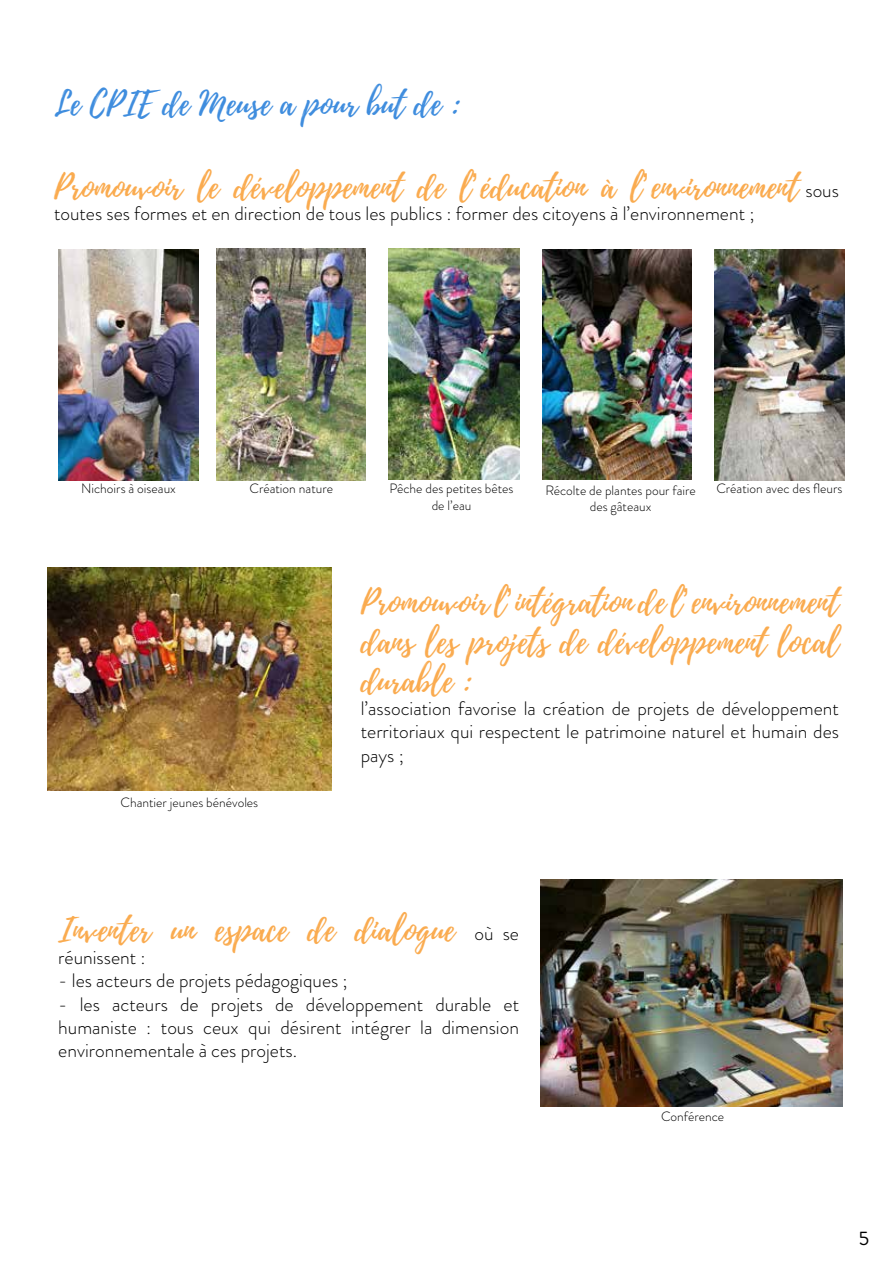
<style>
.page{position:relative;width:893px;height:1263px;background:#fff}
.page>*{position:absolute;margin:0;border:0;box-sizing:border-box;transform-origin:0 0}
.t1{font:33px/39.6px "Playlist Script";color:#faab4f;text-align:justify}
.t2{font:33px "Playlist Script";color:#3f8dde}
.t3{font:300 19.5px/23.4px "Brandon Grotesque";color:#000;text-align:justify}
.t4{font:19.5px "Brandon Grotesque";color:#000}
.t5{font:300 13.5px/16.2px "Brandon Grotesque";color:#000;text-align:center}
.s1{font-family:"Brandon Grotesque";font-weight:300;font-size:19.5px;color:#000}
</style>
<div class="page">
<img style="left:389px;top:249px;width:130px;height:230px">
<img style="left:217px;top:249px;width:149px;height:231px">
<img style="left:542px;top:250px;width:149px;height:229px">
<img style="left:714px;top:250px;width:130px;height:231px">
<img style="left:58px;top:250px;width:141px;height:231px">
<img style="left:47px;top:567px;width:285px;height:224px">
<img style="left:540px;top:879px;width:302px;height:227px">
<h1 class="t2" style="left:54px;top:80px;width:408px">Le CPIE de Meuse a pour but de :</h1>
<h1 class="t1" style="left:54px;top:168px;width:786px">Promouvoir le développement de l’éducation à l’environnement <span class="s1">sous</span></h1>
<p class="t3" style="left:54px;top:202px;width:702px">toutes ses formes et en direction de tous les publics : former des citoyens à l’environnement ;</p>
<p class="t5" style="left:81px;top:481px;width:96px">Nichoirs à oiseaux</p>
<p class="t5" style="left:250px;top:481px;width:85px">Création nature</p>
<p class="t5" style="left:390px;top:481px;width:126px">Pêche des petites bêtes de l’eau</p>
<p class="t5" style="left:545px;top:482px;width:152px">Récolte de plantes pour faire des gâteaux</p>
<p class="t5" style="left:716px;top:481px;width:128px">Création avec des fleurs</p>
<p class="t5" style="left:120px;top:794px;width:139px">Chantier jeunes bénévoles</p>
<h1 class="t1" style="left:361px;top:583px;width:480px">Promouvoir l’intégration de l’environnement dans les projets de développement local durable :</h1>
<p class="t3" style="left:361px;top:696px;width:480px">l’association favorise la création de projets de développement territoriaux qui respectent le patrimoine naturel et humain des pays ;</p>
<h1 class="t1" style="left:58px;top:911px;width:462px">Inventer un espace de dialogue <span class="s1">où se</span></h1>
<p class="t3" style="left:58px;top:945px;width:89px">réunissent :</p>
<p class="t3" style="left:58px;top:969px;width:291px">- les acteurs de projets pédagogiques ;</p>
<p class="t3" style="left:58px;top:992px;width:462px">- les acteurs de projets de développement durable et humaniste : tous ceux qui désirent intégrer la dimension environnementale à ces projets.</p>
<p class="t5" style="left:661px;top:1108px;width:65px">Conférence</p>
<p class="t4" style="left:859px;top:1224px;width:12px">5</p>
</div>
